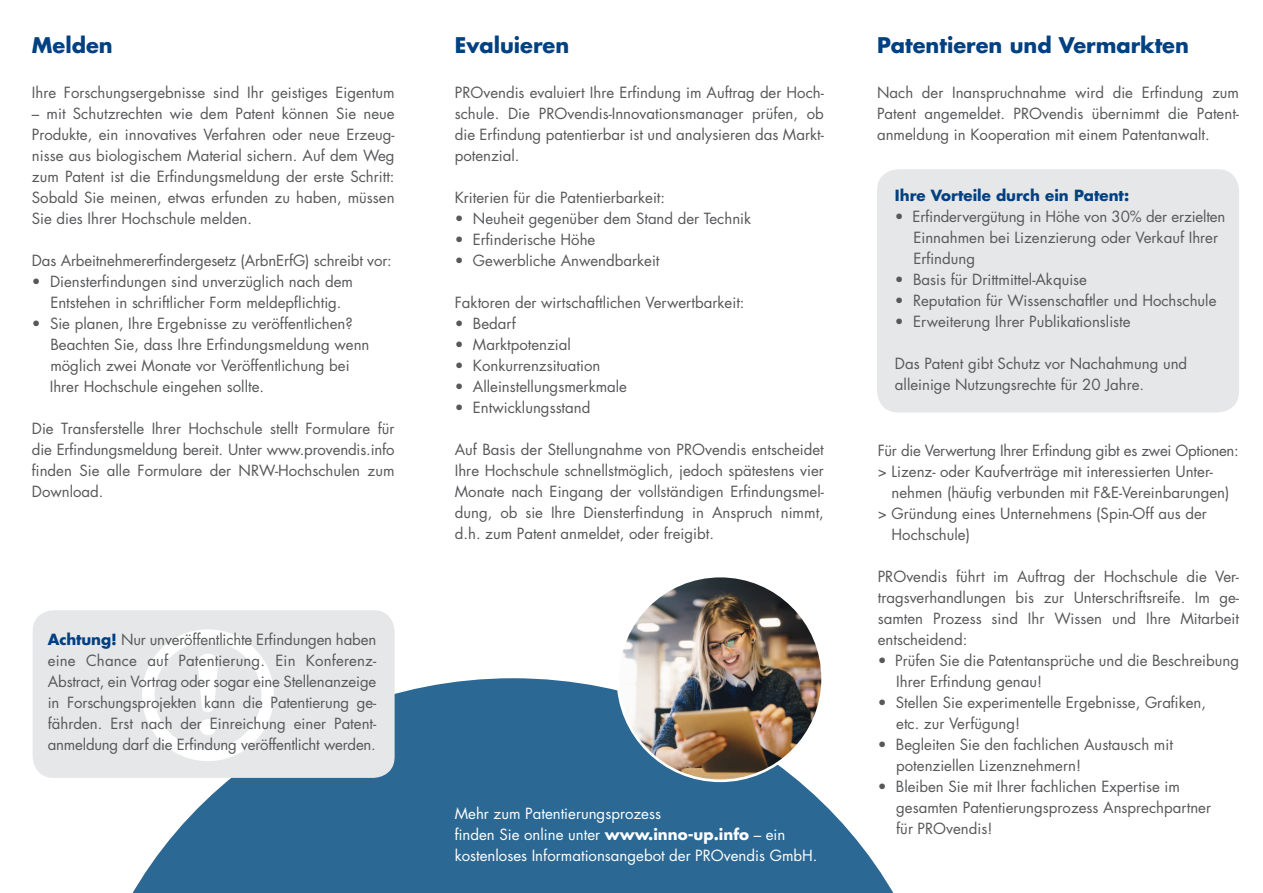
<style>
.page{position:relative;width:1263px;height:893px;background:#fff}
.page>*{position:absolute;margin:0;border:0;box-sizing:border-box;transform-origin:0 0}
.t1{font:700 21px "Futura";color:#014081}
.t2{font:15px/21px "Futura";color:#57585a}
.t3{font:15px/21px "Futura";color:#fff}
.t4{font:700 15px "Futura";color:#014081}
.s1{font-weight:700;color:#014081}
.s2{font-weight:700}
</style>
<div class="page">
<svg style="left:132px;top:678px;width:762px;height:215px;fill:#2b6894"></svg>
<div style="left:33px;top:610px;width:362px;height:168px;background:#e6e7e9;border-radius:21px"></div>
<div style="left:877px;top:169px;width:362px;height:243px;background:#e6e7e9;border-radius:21px"></div>
<img style="left:618px;top:576px;width:205px;height:205px;border-radius:102px">
<div style="left:142px;top:629px;width:132px;height:132px;background:#fff;border-radius:50%"></div>
<div style="left:155px;top:642px;width:106px;height:107px;background:#e6e7e9;border-radius:50%"></div>
<svg style="left:198px;top:654px;width:20px;height:58px"></svg>
<div style="left:200px;top:719px;width:16px;height:16px;background:#fff;border-radius:50%"></div>
<h1 class="t1" style="left:32px;top:31px;width:82px">Melden</h1>
<h1 class="t1" style="left:455px;top:31px;width:116px">Evaluieren</h1>
<h1 class="t1" style="left:877px;top:31px;width:313px">Patentieren und Vermarkten</h1>
<p class="t2" style="left:32px;top:82px;width:364px">Ihre Forschungsergebnisse sind Ihr geistiges Eigentum</p>
<p class="t2" style="left:32px;top:103px;width:364px;text-align:justify">– mit Schutzrechten wie dem Patent können Sie neue Produkte, ein innovatives Verfahren oder neue Erzeug&shy;nisse aus biologischem Material sichern. Auf dem Weg zum Patent ist die Erfindungsmeldung der erste Schritt:<br>Sobald Sie meinen, etwas erfunden zu haben, müssen Sie dies Ihrer Hochschule melden.</p>
<p class="t2" style="left:32px;top:250px;width:361px">Das Arbeitnehmererfindergesetz (ArbnErfG) schreibt vor:</p>
<p class="t2" style="left:32px;top:271px;width:323px;text-align:center">• Diensterfindungen sind unverzüglich nach dem<br>Entstehen in schriftlicher Form meldepflichtig.</p>
<p class="t2" style="left:50px;top:313px;width:321px;text-indent:-18px">• Sie planen, Ihre Ergebnisse zu veröffentlichen?<br>Beachten Sie, dass Ihre Erfindungsmeldung wenn möglich zwei Monate vor Veröffentlichung bei Ihrer Hochschule eingehen sollte.</p>
<p class="t2" style="left:32px;top:418px;width:364px;text-align:justify">Die Transferstelle Ihrer Hochschule stellt Formulare für die Erfindungsmeldung bereit. Unter www.provendis.info finden Sie alle Formulare der NRW-Hochschulen zum Download.</p>
<p class="t2" style="left:877px;top:82px;width:363px;text-align:justify">Nach der Inanspruchnahme wird die Erfindung zum Patent angemeldet. PROvendis übernimmt die Patent&shy;anmeldung in Kooperation mit einem Patentanwalt.</p>
<p class="t2" style="left:455px;top:82px;width:371px;text-align:justify">PROvendis evaluiert Ihre Erfindung im Auftrag der Hoch&shy;schule. Die PROvendis-Innovationsmanager prüfen, ob die Erfindung patentierbar ist und analysieren das Markt&shy;potenzial.</p>
<p class="t2" style="left:455px;top:187px;width:212px">Kriterien für die Patentierbarkeit:</p>
<p class="t2" style="left:455px;top:208px;width:298px">• Neuheit gegenüber dem Stand der Technik</p>
<p class="t2" style="left:455px;top:229px;width:142px">• Erfinderische Höhe</p>
<p class="t2" style="left:455px;top:250px;width:206px">• Gewerbliche Anwendbarkeit</p>
<p class="t2" style="left:455px;top:292px;width:291px">Faktoren der wirtschaftlichen Verwertbarkeit:</p>
<p class="t2" style="left:455px;top:313px;width:63px">• Bedarf</p>
<p class="t2" style="left:455px;top:334px;width:118px">• Marktpotenzial</p>
<p class="t2" style="left:455px;top:355px;width:147px">• Konkurrenzsituation</p>
<p class="t2" style="left:455px;top:376px;width:174px">• Alleinstellungsmerkmale</p>
<p class="t2" style="left:455px;top:397px;width:137px">• Entwicklungsstand</p>
<p class="t2" style="left:455px;top:439px;width:371px;text-align:justify">Auf Basis der Stellungnahme von PROvendis entscheidet Ihre Hochschule schnellstmöglich, jedoch spätestens vier Monate nach Eingang der vollständigen Erfindungsmel&shy;dung, ob sie Ihre Diensterfindung in Anspruch nimmt, d.h. zum Patent anmeldet, oder freigibt.</p>
<p class="t4" style="left:895px;top:185px;width:236px">Ihre Vorteile durch ein Patent:</p>
<p class="t2" style="left:913px;top:206px;width:313px;text-indent:-18px">• Erfindervergütung in Höhe von 30% der erzielten<br>Einnahmen bei Lizenzierung oder Verkauf Ihrer<br>Erfindung</p>
<p class="t2" style="left:895px;top:269px;width:194px">• Basis für Drittmittel-Akquise</p>
<p class="t2" style="left:895px;top:290px;width:323px">• Reputation für Wissenschaftler und Hochschule</p>
<p class="t2" style="left:895px;top:311px;width:237px">• Erweiterung Ihrer Publikationsliste</p>
<p class="t2" style="left:895px;top:353px;width:294px">Das Patent gibt Schutz vor Nachahmung und alleinige Nutzungsrechte für 20 Jahre.</p>
<p class="t2" style="left:878px;top:440px;width:363px">Für die Verwertung Ihrer Erfindung gibt es zwei Optionen: &gt; Lizenz- oder Kaufverträge mit interessierten Unter-</p>
<p class="t2" style="left:891px;top:482px;width:339px">nehmen (häufig verbunden mit F&amp;E-Vereinbarungen)</p>
<p class="t2" style="left:878px;top:503px;width:331px">&gt; Gründung eines Unternehmens (Spin-Off aus der</p>
<p class="t2" style="left:891px;top:524px;width:80px">Hochschule)</p>
<p class="t2" style="left:878px;top:566px;width:363px;text-align:justify">PROvendis führt im Auftrag der Hochschule die Ver&shy;tragsverhandlungen bis zur Unterschriftsreife. Im ge&shy;samten Prozess sind Ihr Wissen und Ihre Mitarbeit entscheidend:</p>
<p class="t2" style="left:896px;top:650px;width:344px;text-indent:-18px">• Prüfen Sie die Patentansprüche und die Beschreibung<br>Ihrer Erfindung genau!</p>
<p class="t2" style="left:896px;top:692px;width:311px;text-indent:-18px">• Stellen Sie experimentelle Ergebnisse, Grafiken, etc. zur Verfügung!</p>
<p class="t2" style="left:896px;top:734px;width:278px;text-indent:-18px">• Begleiten Sie den fachlichen Austausch mit potenziellen Lizenznehmern!</p>
<p class="t2" style="left:896px;top:776px;width:316px;text-indent:-18px">• Bleiben Sie mit Ihrer fachlichen Expertise im gesamten Patentierungsprozess Ansprechpartner für PROvendis!</p>
<p class="t2" style="left:48px;top:629px;width:330px;text-align:justify"><span class="s1">Achtung!</span> Nur unveröffentlichte Erfindungen haben eine Chance auf Patentierung. Ein Konferenz-Abstract, ein Vortrag oder sogar eine Stellenanzeige in Forschungsprojekten kann die Patentierung ge&shy;fährden. Erst nach der Einreichung einer Patent&shy;anmeldung darf die Erfindung veröffentlicht werden.</p>
<p class="t3" style="left:455px;top:802px;width:364px">Mehr zum Patentierungsprozess<br>finden Sie online unter <span class="s2">www.inno-up.info</span> – ein kostenloses Informationsangebot der PROvendis GmbH.</p>
</div>
